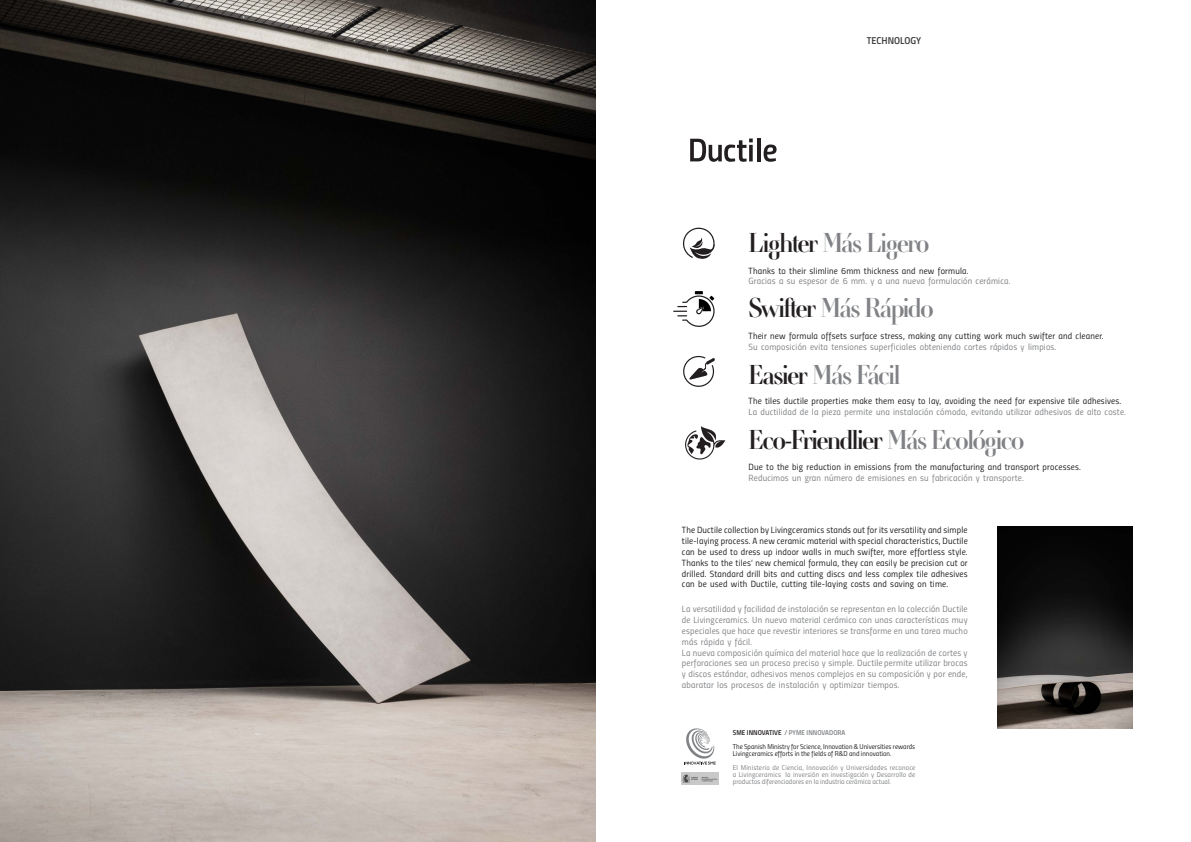
<style>
.page{position:relative;width:1191px;height:842px;background:#fff}
.page>*{position:absolute;margin:0;border:0;box-sizing:border-box;transform-origin:0 0}
.t1{font:27px "Retiro Std Regular 24 pt";letter-spacing:-.05em;color:#808285}
.t2{font:27px "Retiro Std Regular 24 pt";letter-spacing:-.05em;color:#231f20}
.t3{font:10px "Titillium Semibold Upright";color:#3e3e3f}
.t4{font:9px/10.8px "Titillium Regular Upright";letter-spacing:.02em;color:#808285;text-align:justify}
.t5{font:9px/10.8px "Titillium Regular Upright";letter-spacing:.02em;color:#231f20;text-align:justify}
.t6{font:7px/7px "Titillium Regular Upright";letter-spacing:.005em;color:#808285;text-align:justify}
.t7{font:7px/7px "Titillium Regular Upright";color:#231f20}
.t8{font:7px "Titillium Semibold Upright";letter-spacing:.005em;color:#808285}
.s1{color:#231f20}
.s2{color:#808285}
</style>
<div class="page">
<img style="left:0;top:0;width:596px;height:842px">
<svg style="left:690px;top:139px;width:62px;height:23px"></svg>
<svg style="left:757px;top:138px;width:3px;height:23px"></svg>
<svg style="left:763px;top:145px;width:13px;height:17px"></svg>
<svg style="left:684px;top:728px;width:31px;height:36px"></svg>
<img style="left:682px;top:773px;width:37px;height:11px">
<img style="left:997px;top:527px;width:135px;height:201px">
<svg style="left:673px;top:291px;width:41px;height:36px"></svg>
<svg style="left:685px;top:426px;width:40px;height:33px"></svg>
<svg style="left:682px;top:227px;width:33px;height:32px"></svg>
<svg style="left:683px;top:356px;width:32px;height:31px"></svg>
<p class="t3" style="left:867px;top:32px;width:56px">TECHNOLOGY</p>
<p class="t1" style="left:748px;top:229px;width:182px"><span class="s1">Lighter</span> Más Ligero</p>
<p class="t5" style="left:748px;top:265px;width:222px">Thanks to their slimline 6mm thickness and new formula.</p>
<p class="t4" style="left:748px;top:275px;width:263px">Gracias a su espesor de 6 mm. y a una nueva formulación cerámica.</p>
<p class="t1" style="left:748px;top:294px;width:186px"><span class="s1">Swifter</span> Más Rápido</p>
<p class="t5" style="left:748px;top:330px;width:356px">Their new formula offsets surface stress, making any cutting work much swifter and cleaner.</p>
<p class="t4" style="left:748px;top:341px;width:309px">Su composición evita tensiones superficiales obteniendo cortes rápidos y limpios.</p>
<p class="t1" style="left:748px;top:361px;width:153px"><span class="s1">Easier</span> Más Fácil</p>
<p class="t5" style="left:748px;top:395px;width:374px">The tiles ductile properties make them easy to lay, avoiding the need for expensive tile adhesives.</p>
<p class="t4" style="left:748px;top:406px;width:379px">La ductilidad de la pieza permite una instalación cómoda, evitando utilizar adhesivos de alto coste.</p>
<p class="t2" style="left:748px;top:427px;width:277px">Eco-Friendlier <span class="s2">Más Ecológico</span></p>
<p class="t5" style="left:748px;top:461px;width:334px">Due to the big reduction in emissions from the manufacturing and transport processes.</p>
<p class="t4" style="left:748px;top:472px;width:277px">Reducimos un gran número de emisiones en su fabricación y transporte.</p>
<p class="t5" style="left:682px;top:524px;width:287px">The Ductile collection by Livingceramics stands out for its versatility and simple tile-laying process. A new ceramic material with special characteristics, Ductile can be used to dress up indoor walls in much swifter, more effortless style.</p>
<p class="t5" style="left:682px;top:557px;width:287px">Thanks to the tiles’ new chemical formula, they can easily be precision cut or drilled. Standard drill bits and cutting discs and less complex tile adhesives can be used with Ductile, cutting tile-laying costs and saving on time.</p>
<p class="t4" style="left:682px;top:603px;width:287px">La versatilidad y facilidad de instalación se representan en la colección Ductile de Livingceramics. Un nuevo material cerámico con unas características muy especiales que hace que revestir interiores se transforme en una tarea mucho más rápida y fácil.</p>
<p class="t4" style="left:682px;top:646px;width:287px">La nueva composición química del material hace que la realización de cortes y perforaciones sea un proceso preciso y simple. Ductile permite utilizar brocas y discos estándar, adhesivos menos complejos en su composición y por ende, abaratar los procesos de instalación y optimizar tiempos.</p>
<p class="t8" style="left:733px;top:727px;width:114px"><span class="s1">SME INNOVATIVE</span> / PYME INNOVADORA</p>
<p class="t7" style="left:733px;top:743px;width:184px">The Spanish Ministry for Science, Innovation &amp; Universities rewards<br>Livingceramics efforts in the fields of R&amp;D and innovation.</p>
<p class="t6" style="left:733px;top:764px;width:184px">El Ministerio de Ciencia, Innovación y Universidades reconoce a Livingceramics la inversión en investigación y Desarrollo de productos diferenciadores en la industria cerámica actual.</p>
</div>
